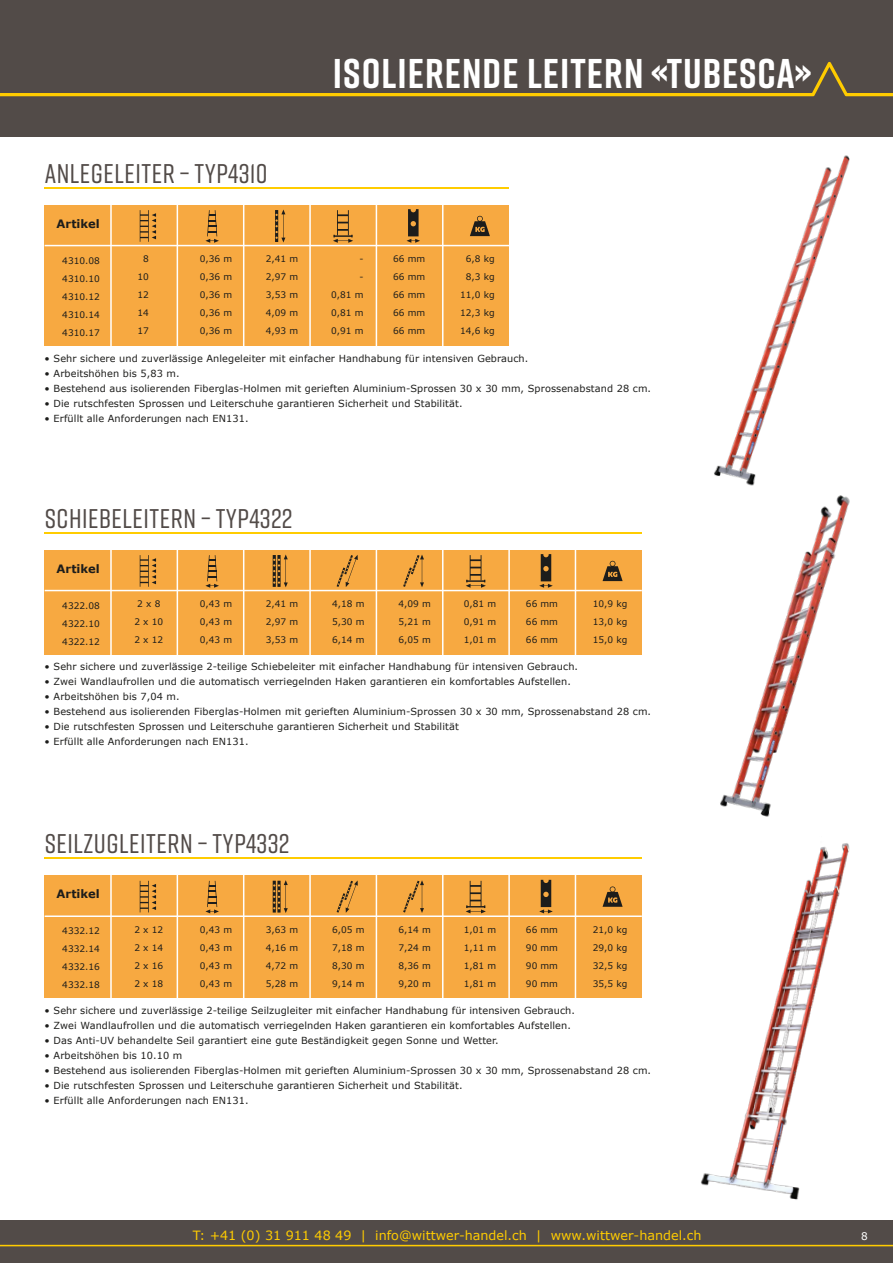
<style>
.page{position:relative;width:893px;height:1263px;background:#fff}
.page>*{position:absolute;margin:0;border:0;box-sizing:border-box;transform-origin:0 0}
.t1{font:700 41.55px "Rift";letter-spacing:.025em;color:#fff}
.t2{font:500 27px "Rift";letter-spacing:.02em;color:#524b48}
.t3{font:12.75px "Verdana";color:#fc0}
.t4{font:700 11.55px "Verdana";color:#1d1d1b}
.t5{font:10.5px "Verdana";color:#fff}
.t6{font:9.75px "Verdana";letter-spacing:.01em;color:#1d1d1b}
.t7{font:9px/18px "Verdana";color:#1d1d1b;text-align:justify}
</style>
<div class="page">
<div style="left:0;top:1220px;width:893px;height:43px;background:#524b48"></div>
<svg style="left:0;top:1244px;width:893px;height:2px;background:#b8971d"></svg>
<div style="left:45px;top:205px;width:464px;height:140px;background:#f7a941"></div>
<img style="left:714px;top:155px;width:136px;height:331px">
<img style="left:720px;top:495px;width:130px;height:322px">
<hr style="left:45px;top:187px;width:464px;height:1px;background:#fc0">
<hr style="left:45px;top:532px;width:597px;height:1px;background:#fc0">
<hr style="left:45px;top:857px;width:597px;height:2px;background:#fc0">
<hr style="left:45px;top:245px;width:469px;height:1px;background:#fff">
<svg style="left:140px;top:210px;width:16px;height:32px"></svg>
<hr style="left:275px;top:210px;width:3px;height:32px;background:#1d1d1b">
<svg style="left:276px;top:210px;width:9px;height:32px"></svg>
<svg style="left:333px;top:210px;width:20px;height:33px"></svg>
<svg style="left:406px;top:209px;width:14px;height:34px"></svg>
<svg style="left:470px;top:216px;width:20px;height:20px"></svg>
<hr style="left:110px;top:203px;width:2px;height:149px;background:#fff">
<hr style="left:177px;top:203px;width:1px;height:149px;background:#fff">
<hr style="left:243px;top:203px;width:1px;height:149px;background:#fff">
<hr style="left:309px;top:203px;width:2px;height:149px;background:#fff">
<hr style="left:376px;top:203px;width:1px;height:149px;background:#fff">
<hr style="left:442px;top:203px;width:1px;height:149px;background:#fff">
<svg style="left:205px;top:210px;width:14px;height:33px"></svg>
<div style="left:45px;top:550px;width:597px;height:104px;background:#f7a941"></div>
<div style="left:45px;top:875px;width:597px;height:123px;background:#f7a941"></div>
<hr style="left:45px;top:590px;width:597px;height:1px;background:#fff">
<hr style="left:45px;top:915px;width:597px;height:2px;background:#fff">
<svg style="left:140px;top:555px;width:16px;height:32px"></svg>
<svg style="left:140px;top:881px;width:16px;height:31px"></svg>
<svg style="left:273px;top:554px;width:15px;height:33px"></svg>
<svg style="left:273px;top:880px;width:15px;height:33px"></svg>
<svg style="left:337px;top:555px;width:21px;height:32px"></svg>
<svg style="left:337px;top:880px;width:21px;height:33px"></svg>
<svg style="left:403px;top:555px;width:21px;height:32px"></svg>
<svg style="left:403px;top:880px;width:21px;height:33px"></svg>
<svg style="left:466px;top:555px;width:20px;height:33px"></svg>
<svg style="left:466px;top:881px;width:20px;height:32px"></svg>
<svg style="left:539px;top:554px;width:14px;height:34px"></svg>
<svg style="left:539px;top:880px;width:14px;height:33px"></svg>
<svg style="left:603px;top:561px;width:20px;height:20px"></svg>
<svg style="left:603px;top:886px;width:20px;height:21px"></svg>
<hr style="left:110px;top:548px;width:2px;height:149px;background:#fff">
<hr style="left:110px;top:874px;width:2px;height:148px;background:#fff">
<hr style="left:177px;top:548px;width:1px;height:149px;background:#fff">
<hr style="left:177px;top:874px;width:1px;height:148px;background:#fff">
<hr style="left:243px;top:548px;width:1px;height:149px;background:#fff">
<hr style="left:243px;top:874px;width:1px;height:148px;background:#fff">
<hr style="left:309px;top:548px;width:2px;height:149px;background:#fff">
<hr style="left:309px;top:874px;width:2px;height:148px;background:#fff">
<hr style="left:376px;top:548px;width:1px;height:149px;background:#fff">
<hr style="left:376px;top:874px;width:1px;height:148px;background:#fff">
<hr style="left:442px;top:548px;width:1px;height:149px;background:#fff">
<hr style="left:442px;top:874px;width:1px;height:148px;background:#fff">
<hr style="left:508px;top:548px;width:2px;height:149px;background:#fff">
<hr style="left:508px;top:874px;width:2px;height:148px;background:#fff">
<hr style="left:575px;top:548px;width:1px;height:149px;background:#fff">
<hr style="left:575px;top:874px;width:1px;height:148px;background:#fff">
<svg style="left:205px;top:555px;width:14px;height:33px"></svg>
<svg style="left:205px;top:881px;width:14px;height:32px"></svg>
<img style="left:701px;top:843px;width:149px;height:357px">
<div style="left:0;top:0;width:893px;height:136px;background:#524b48"></div>
<svg style="left:0;top:62px;width:893px;height:34px"></svg>
<h2 class="t2" style="left:45px;top:154px;width:224px">ANLEGELEITER – TYP4310</h2>
<h1 class="t1" style="left:333px;top:44px;width:480px">ISOLIERENDE LEITERN «TUBESCA»</h1>
<p class="t4" style="left:57px;top:216px;width:45px">Artikel</p>
<p class="t7" style="left:62px;top:252px;width:39px">4310.08<br>4310.10<br>4310.12<br>4310.14<br>4310.17</p>
<p class="t7" style="left:137px;top:250px;width:13px;text-indent:6px">8<br>10<br>12<br>14<br>17</p>
<p class="t7" style="left:266px;top:250px;width:34px">2,41 m 2,97 m 3,53 m 4,09 m 4,93 m</p>
<p class="t7" style="left:331px;top:250px;width:34px;text-align:right">-<br>-<br>0,81 m<br>0,81 m<br>0,91 m</p>
<p class="t7" style="left:393px;top:250px;width:34px">66 mm 66 mm 66 mm 66 mm 66 mm</p>
<p class="t7" style="left:460px;top:250px;width:36px;text-align:right">6,8 kg<br>8,3 kg<br>11,0 kg<br>12,3 kg<br>14,6 kg</p>
<p class="t7" style="left:200px;top:250px;width:34px">0,36 m 0,36 m 0,36 m 0,36 m 0,36 m</p>
<p class="t6" style="left:45px;top:352px;width:485px">• Sehr sichere und zuverlässige Anlegeleiter mit einfacher Handhabung für intensiven Gebrauch.</p>
<p class="t6" style="left:45px;top:367px;width:137px">• Arbeitshöhen bis 5,83 m.</p>
<p class="t6" style="left:45px;top:382px;width:608px">• Bestehend aus isolierenden Fiberglas-Holmen mit gerieften Aluminium-Sprossen 30 x 30 mm, Sprossenabstand 28 cm.</p>
<p class="t6" style="left:45px;top:397px;width:419px">• Die rutschfesten Sprossen und Leiterschuhe garantieren Sicherheit und Stabilität.</p>
<p class="t6" style="left:45px;top:412px;width:206px">• Erfüllt alle Anforderungen nach EN131.</p>
<h2 class="t2" style="left:45px;top:499px;width:249px">SCHIEBELEITERN – TYP4322</h2>
<p class="t4" style="left:57px;top:561px;width:45px">Artikel</p>
<p class="t7" style="left:62px;top:597px;width:39px">4322.08<br>4322.10<br>4322.12</p>
<p class="t7" style="left:134px;top:595px;width:30px;text-align:center">2 x 8<br>2 x 10<br>2 x 12</p>
<p class="t7" style="left:200px;top:595px;width:34px">0,43 m 0,43 m 0,43 m</p>
<p class="t7" style="left:266px;top:595px;width:34px">2,41 m 2,97 m 3,53 m</p>
<p class="t7" style="left:332px;top:595px;width:34px">4,18 m 5,30 m 6,14 m</p>
<p class="t7" style="left:398px;top:595px;width:34px">4,09 m 5,21 m 6,05 m</p>
<p class="t7" style="left:464px;top:595px;width:34px">0,81 m 0,91 m 1,01 m</p>
<p class="t7" style="left:526px;top:595px;width:34px">66 mm 66 mm 66 mm</p>
<p class="t7" style="left:593px;top:595px;width:36px">10,9 kg 13,0 kg 15,0 kg</p>
<p class="t6" style="left:45px;top:660px;width:535px">• Sehr sichere und zuverlässige 2-teilige Schiebeleiter mit einfacher Handhabung für intensiven Gebrauch.</p>
<p class="t6" style="left:45px;top:675px;width:528px">• Zwei Wandlaufrollen und die automatisch verriegelnden Haken garantieren ein komfortables Aufstellen.</p>
<p class="t6" style="left:45px;top:690px;width:137px">• Arbeitshöhen bis 7,04 m.</p>
<p class="t6" style="left:45px;top:705px;width:608px">• Bestehend aus isolierenden Fiberglas-Holmen mit gerieften Aluminium-Sprossen 30 x 30 mm, Sprossenabstand 28 cm.</p>
<p class="t6" style="left:45px;top:720px;width:416px">• Die rutschfesten Sprossen und Leiterschuhe garantieren Sicherheit und Stabilität</p>
<p class="t6" style="left:45px;top:735px;width:206px">• Erfüllt alle Anforderungen nach EN131.</p>
<h2 class="t2" style="left:45px;top:825px;width:246px">SEILZUGLEITERN – TYP4332</h2>
<p class="t4" style="left:57px;top:887px;width:45px">Artikel</p>
<p class="t7" style="left:62px;top:922px;width:39px">4332.12<br>4332.14<br>4332.16<br>4332.18</p>
<p class="t7" style="left:134px;top:921px;width:30px">2 x 12<br>2 x 14<br>2 x 16<br>2 x 18</p>
<p class="t7" style="left:200px;top:921px;width:34px">0,43 m 0,43 m 0,43 m 0,43 m</p>
<p class="t7" style="left:266px;top:921px;width:34px">3,63 m 4,16 m 4,72 m 5,28 m</p>
<p class="t7" style="left:332px;top:921px;width:34px">6,05 m 7,18 m 8,30 m 9,14 m</p>
<p class="t7" style="left:398px;top:921px;width:34px">6,14 m 7,24 m 8,36 m 9,20 m</p>
<p class="t7" style="left:464px;top:921px;width:34px">1,01 m 1,11 m 1,81 m 1,81 m</p>
<p class="t7" style="left:526px;top:921px;width:34px">66 mm 90 mm 90 mm 90 mm</p>
<p class="t7" style="left:593px;top:921px;width:36px">21,0 kg 29,0 kg 32,5 kg 35,5 kg</p>
<p class="t6" style="left:45px;top:1004px;width:532px">• Sehr sichere und zuverlässige 2-teilige Seilzugleiter mit einfacher Handhabung für intensiven Gebrauch.</p>
<p class="t6" style="left:45px;top:1019px;width:528px">• Zwei Wandlaufrollen und die automatisch verriegelnden Haken garantieren ein komfortables Aufstellen.</p>
<p class="t6" style="left:45px;top:1034px;width:455px">• Das Anti-UV behandelte Seil garantiert eine gute Beständigkeit gegen Sonne und Wetter.</p>
<p class="t6" style="left:45px;top:1049px;width:139px">• Arbeitshöhen bis 10.10 m</p>
<p class="t6" style="left:45px;top:1064px;width:608px">• Bestehend aus isolierenden Fiberglas-Holmen mit gerieften Aluminium-Sprossen 30 x 30 mm, Sprossenabstand 28 cm.</p>
<p class="t6" style="left:45px;top:1079px;width:419px">• Die rutschfesten Sprossen und Leiterschuhe garantieren Sicherheit und Stabilität.</p>
<p class="t6" style="left:45px;top:1094px;width:206px">• Erfüllt alle Anforderungen nach EN131.</p>
<h3 class="t3" style="left:193px;top:1227px;width:510px">T: +41 (0) 31 911 48 49 | info@wittwer-handel.ch | www.wittwer-handel.ch</h3>
<p class="t5" style="left:861px;top:1229px;width:8px">8</p>
</div>
